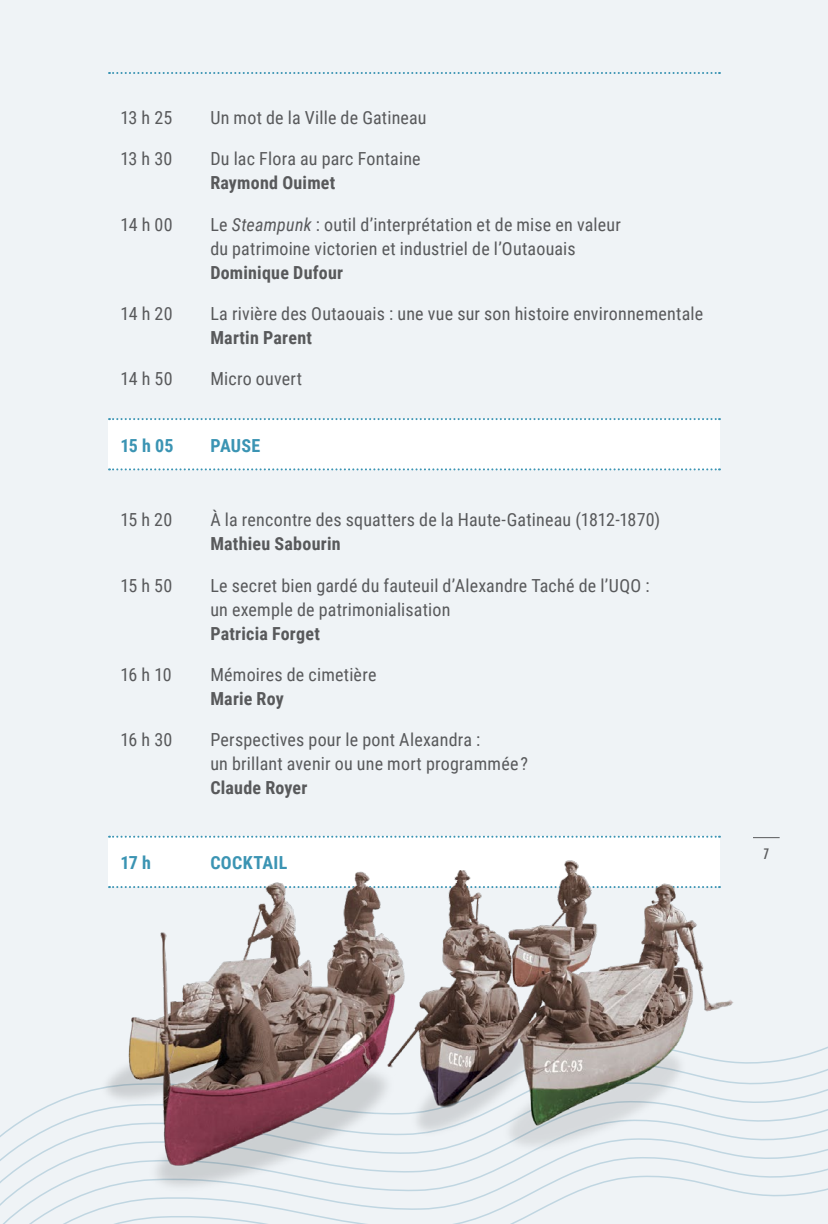
<style>
.page{position:relative;width:828px;height:1224px;background:#eff3f6}
.page>*{position:absolute;margin:0;border:0;box-sizing:border-box;transform-origin:0 0}
.t1{font:18px/24px "Roboto Condensed";letter-spacing:.01em;color:#58595b}
.t2{font:700 18px "Roboto Condensed";letter-spacing:.015em;color:#58595b}
.t3{font:700 18px "Roboto Condensed";letter-spacing:.015em;color:#3b94b3}
.t4{font:500 condensed 14px "Futura";color:#58595b}
.s1{font-style:italic}
</style>
<div class="page">
<div style="left:108px;top:419px;width:612px;height:50px;background:#fff"></div>
<svg style="left:109px;top:418px;width:611px;height:2px"></svg>
<svg style="left:109px;top:468px;width:611px;height:2px"></svg>
<svg style="left:109px;top:72px;width:611px;height:2px"></svg>
<svg style="left:1px;top:1046px;width:827px;height:178px"></svg>
<img style="left:68px;top:835px;width:705px;height:364px">
<p class="t1" style="left:120px;top:105px;width:54px">13 h 25</p>
<p class="t1" style="left:210px;top:105px;width:218px">Un mot de la Ville de Gatineau</p>
<p class="t1" style="left:120px;top:146px;width:54px">13 h 30</p>
<p class="t1" style="left:210px;top:146px;width:212px">Du lac Flora au parc Fontaine</p>
<p class="t2" style="left:210px;top:170px;width:127px">Raymond Ouimet</p>
<p class="t1" style="left:120px;top:212px;width:54px">14 h 00</p>
<p class="t1" style="left:210px;top:212px;width:412px">Le <span class="s1">Steampunk</span> : outil d’interprétation et de mise en valeur du patrimoine victorien et industriel de l’Outaouais</p>
<p class="t2" style="left:210px;top:260px;width:134px">Dominique Dufour</p>
<p class="t1" style="left:120px;top:301px;width:54px">14 h 20</p>
<p class="t1" style="left:210px;top:301px;width:494px">La rivière des Outaouais : une vue sur son histoire environnementale</p>
<p class="t2" style="left:210px;top:325px;width:103px">Martin Parent</p>
<p class="t1" style="left:120px;top:366px;width:54px">14 h 50</p>
<p class="t1" style="left:210px;top:366px;width:93px">Micro ouvert</p>
<p class="t3" style="left:120px;top:433px;width:55px">15 h 05</p>
<p class="t3" style="left:210px;top:433px;width:51px">PAUSE</p>
<p class="t1" style="left:120px;top:507px;width:53px">15 h 20</p>
<p class="t1" style="left:210px;top:507px;width:451px">À la rencontre des squatters de la Haute-Gatineau (1812-1870)</p>
<p class="t2" style="left:210px;top:531px;width:132px">Mathieu Sabourin</p>
<p class="t1" style="left:120px;top:573px;width:54px">15 h 50</p>
<p class="t1" style="left:210px;top:573px;width:441px">Le secret bien gardé du fauteuil d’Alexandre Taché de l’UQO : un exemple de patrimonialisation</p>
<p class="t2" style="left:210px;top:621px;width:111px">Patricia Forget</p>
<p class="t1" style="left:120px;top:662px;width:53px">16 h 10</p>
<p class="t1" style="left:210px;top:662px;width:168px">Mémoires de cimetière</p>
<p class="t2" style="left:210px;top:686px;width:75px">Marie Roy</p>
<p class="t1" style="left:120px;top:727px;width:54px">16 h 30</p>
<p class="t1" style="left:210px;top:727px;width:319px">Perspectives pour le pont Alexandra :<br>un brillant avenir ou une mort programmée ?</p>
<p class="t2" style="left:210px;top:775px;width:99px">Claude Royer</p>
<p class="t3" style="left:120px;top:850px;width:32px">17 h</p>
<p class="t3" style="left:210px;top:850px;width:79px">COCKTAIL</p>
<p class="t4" style="left:763px;top:845px;width:7px">7</p>
</div>
